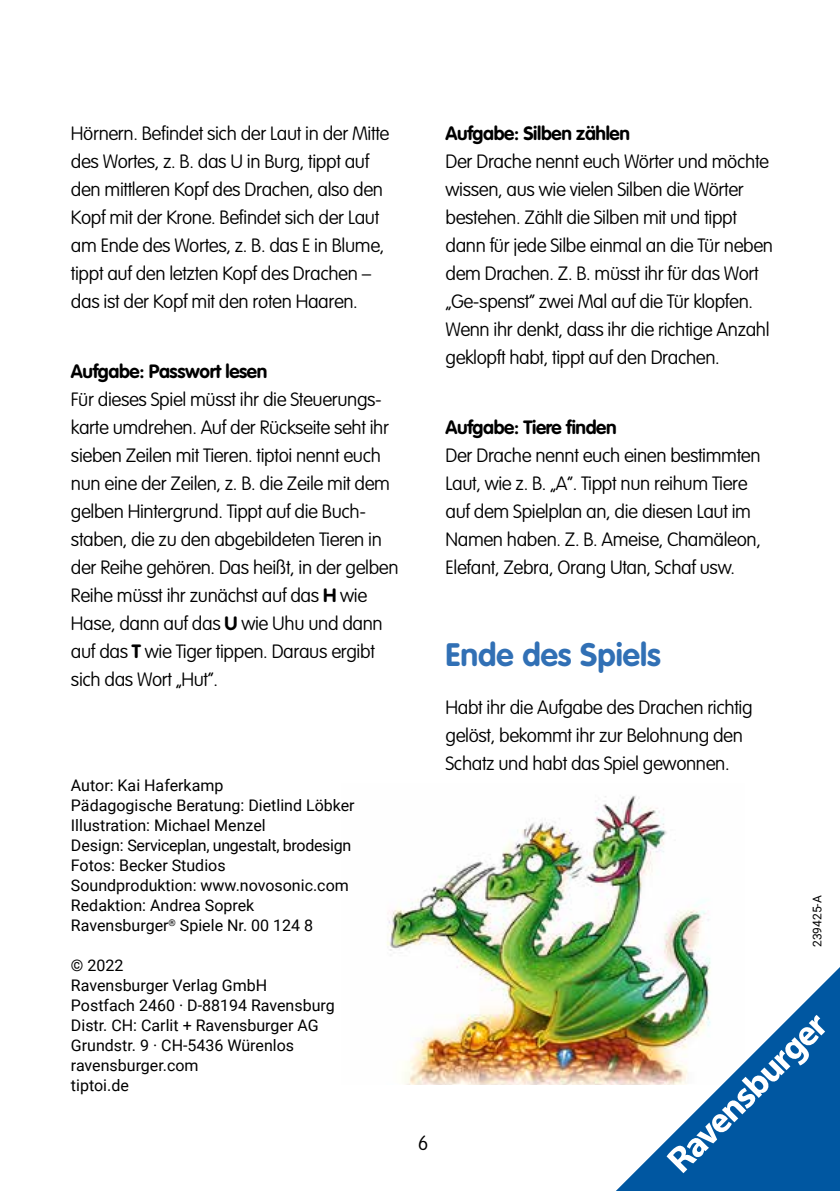
<style>
.page{position:relative;width:840px;height:1191px;background:#fff}
.page>*{position:absolute;margin:0;border:0;box-sizing:border-box;transform-origin:0 0}
.t1{font:700 32px "VAG Rounded Std";color:#3170b5}
.t2{font:100 20px "VAG Rounded Std";color:#000}
.t3{font:100 19px/28px "VAG Rounded Std";letter-spacing:-.02em;color:#000}
.t4{font:700 19px "VAG Rounded Std";letter-spacing:-.02em;color:#000}
.t5{font:16px/20px "Roboto";color:#000}
.t6{font:12px "Roboto";color:#000}
.s1{font-weight:700}
</style>
<div class="page">
<img style="left:387px;top:795px;width:324px;height:290px">
<img style="left:615px;top:967px;width:224px;height:224px">
<svg style="left:666px;top:1015px;width:158px;height:158px"></svg>
<p class="t3" style="left:71px;top:120px;width:320px">Hörnern. Befindet sich der Laut in der Mitte des Wortes, z. B. das U in Burg, tippt auf den mittleren Kopf des Drachen, also den Kopf mit der Krone. Befindet sich der Laut am Ende des Wortes, z. B. das E in Blume, tippt auf den letzten Kopf des Drachen – das ist der Kopf mit den roten Haaren.</p>
<p class="t4" style="left:71px;top:360px;width:198px">Aufgabe: Passwort lesen</p>
<p class="t3" style="left:71px;top:386px;width:329px">Für dieses Spiel müsst ihr die Steuerungs&shy;karte umdrehen. Auf der Rückseite seht ihr sieben Zeilen mit Tieren. tiptoi nennt euch nun eine der Zeilen, z. B. die Zeile mit dem gelben Hintergrund. Tippt auf die Buch&shy;staben, die zu den abgebildeten Tieren in der Reihe gehören. Das heißt, in der gelben Reihe müsst ihr zunächst auf das <span class="s1">H</span> wie Hase, dann auf das <span class="s1">U</span> wie Uhu und dann auf das <span class="s1">T</span> wie Tiger tippen. Daraus ergibt sich das Wort „Hut“.</p>
<p class="t5" style="left:71px;top:774px;width:285px">Autor: Kai Haferkamp<br>Pädagogische Beratung: Dietlind Löbker<br>Illustration: Michael Menzel<br>Design: Serviceplan, ungestalt, brodesign<br>Fotos: Becker Studios<br>Soundproduktion: www.novosonic.com<br>Redaktion: Andrea Soprek<br>Ravensburger<sup>®</sup> Spiele Nr. 00 124 8</p>
<p class="t5" style="left:71px;top:954px;width:265px">© 2022<br>Ravensburger Verlag GmbH<br>Postfach 2460 · D-88194 Ravensburg<br>Distr. CH: Carlit + Ravensburger AG<br>Grundstr. 9 · CH-5436 Würenlos ravensburger.com<br>tiptoi.de</p>
<p class="t4" style="left:445px;top:122px;width:186px">Aufgabe: Silben zählen</p>
<p class="t3" style="left:445px;top:148px;width:329px">Der Drache nennt euch Wörter und möchte wissen, aus wie vielen Silben die Wörter bestehen. Zählt die Silben mit und tippt dann für jede Silbe einmal an die Tür neben dem Drachen. Z. B. müsst ihr für das Wort „Ge-spenst“ zwei Mal auf die Tür klopfen.<br>Wenn ihr denkt, dass ihr die richtige Anzahl geklopft habt, tippt auf den Drachen.</p>
<p class="t4" style="left:445px;top:416px;width:172px">Aufgabe: Tiere finden</p>
<p class="t3" style="left:445px;top:442px;width:317px">Der Drache nennt euch einen bestimmten Laut, wie z. B. „A“. Tippt nun reihum Tiere auf dem Spielplan an, die diesen Laut im Namen haben. Z. B. Ameise, Chamäleon, Elefant, Zebra, Orang Utan, Schaf usw.</p>
<h1 class="t1" style="left:445px;top:636px;width:217px">Ende des Spiels</h1>
<p class="t3" style="left:445px;top:694px;width:308px">Habt ihr die Aufgabe des Drachen richtig gelöst, bekommt ihr zur Belohnung den<br>Schatz und habt das Spiel gewonnen.</p>
<p class="t2" style="left:417px;top:1131px;width:12px">6</p>
<p class="t6" style="left:808px;top:947px;width:53px;rotate:-90deg">239425-A</p>
</div>
